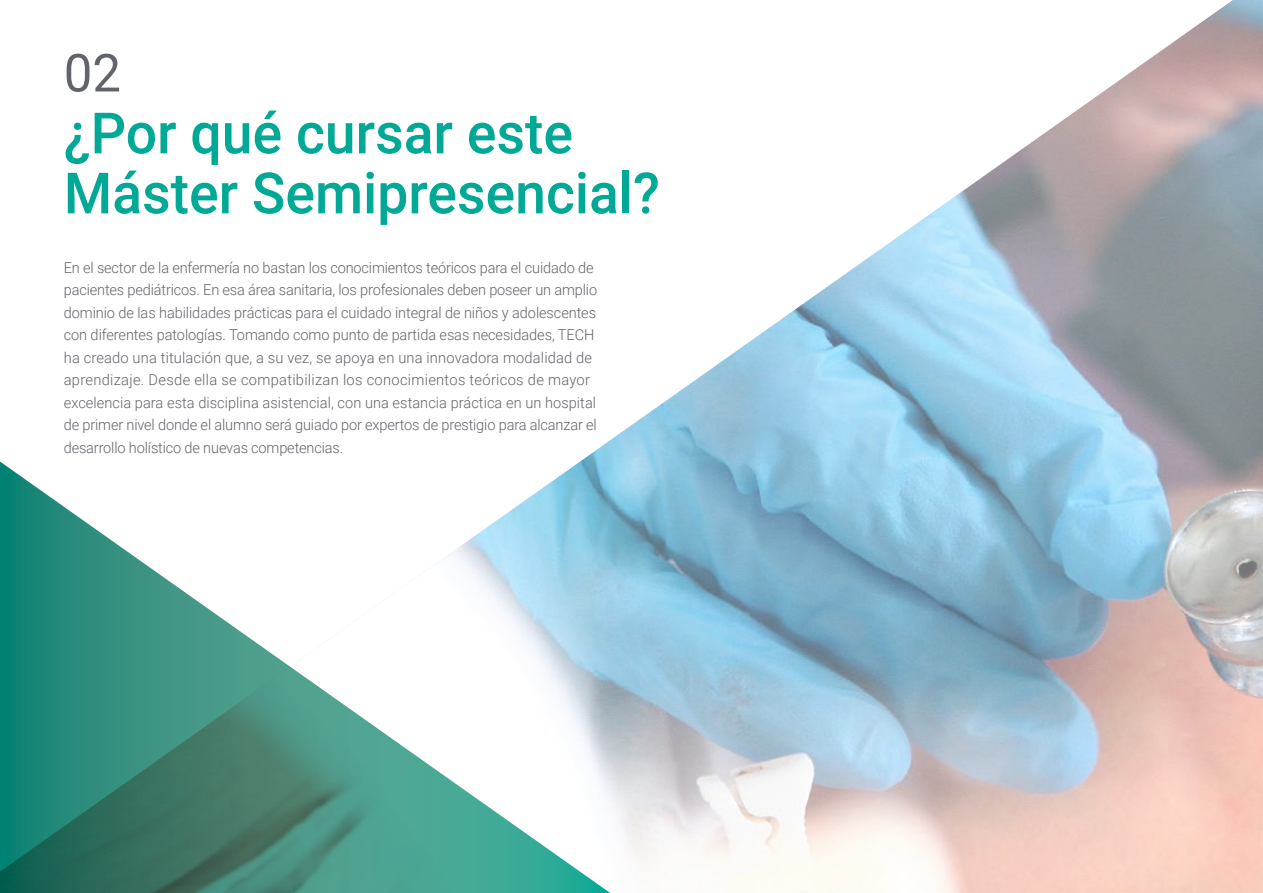
<style>
.page{position:relative;width:1263px;height:893px;background:#fff}
.page>*{position:absolute;margin:0;border:0;box-sizing:border-box;transform-origin:0 0}
.t1{font:500 57px/60px "Roboto";color:#00a996}
.t2{font:52.5px "Roboto";color:#61646a}
.t3{font:300 15px/22.5px "Roboto";letter-spacing:-.005em;color:#61646a}
</style>
<div class="page">
<img style="left:602px;top:0;width:661px;height:893px">
<svg style="left:0;top:446px;width:640px;height:447px"></svg>
<h2 class="t2" style="left:64px;top:36px;width:59px">02</h2>
<h1 class="t1" style="left:64px;top:101px;width:597px">¿Por qué cursar este<br>Máster Semipresencial?</h1>
<p class="t3" style="left:64px;top:255px;width:535px">En el sector de la enfermería no bastan los conocimientos teóricos para el cuidado de pacientes pediátricos. En esa área sanitaria, los profesionales deben poseer un amplio dominio de las habilidades prácticas para el cuidado integral de niños y adolescentes con diferentes patologías. Tomando como punto de partida esas necesidades, TECH ha creado una titulación que, a su vez, se apoya en una innovadora modalidad de aprendizaje. Desde ella se compatibilizan los conocimientos teóricos de mayor excelencia para esta disciplina asistencial, con una estancia práctica en un hospital de primer nivel donde el alumno será guiado por expertos de prestigio para alcanzar el desarrollo holístico de nuevas competencias.</p>
</div>
